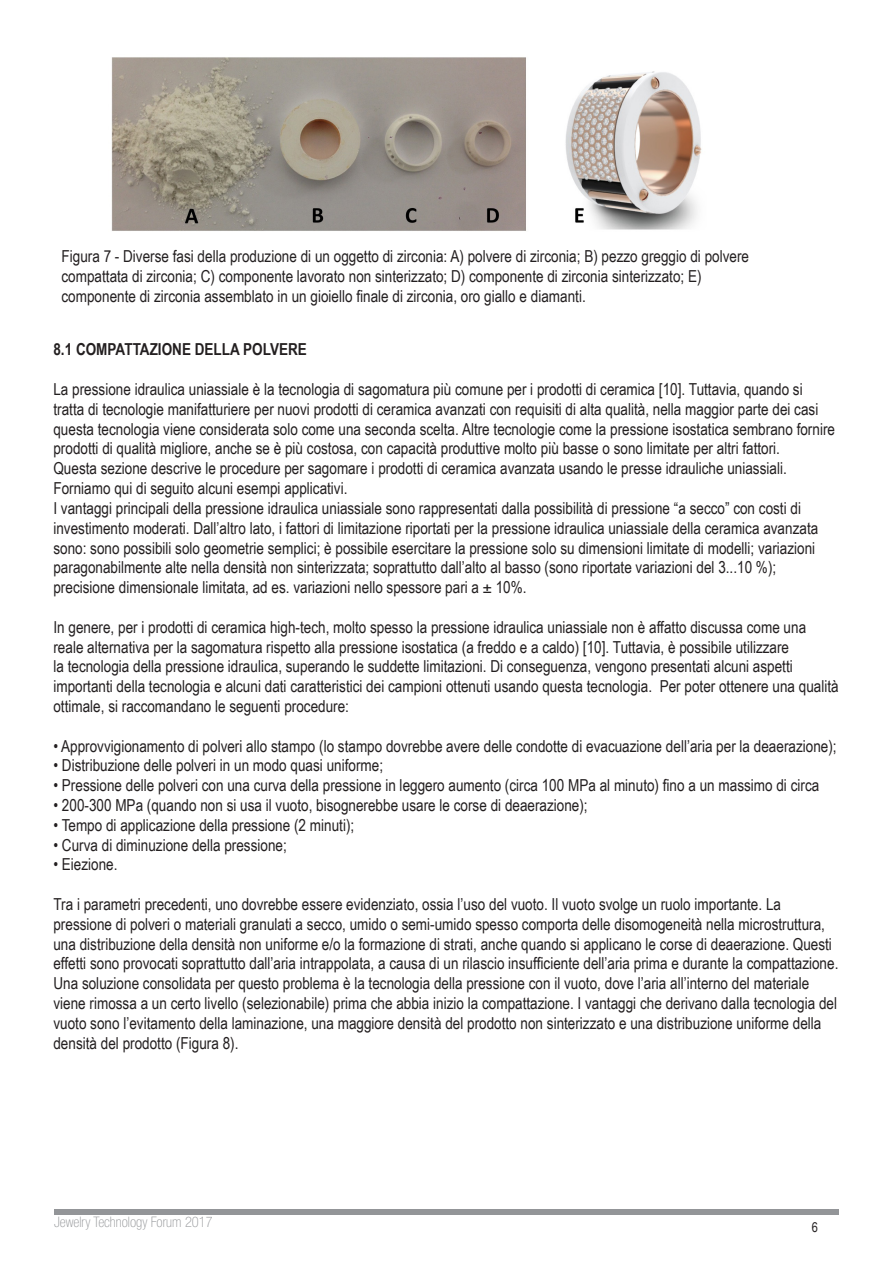
<style>
.page{position:relative;width:893px;height:1263px;background:#fff}
.page>*{position:absolute;margin:0;border:0;box-sizing:border-box;transform-origin:0 0}
.t1{font:16.5px/19.8px "Arial Narrow";color:#231f20}
.t2{font:700 16.5px "Arial Narrow";color:#231f20}
.t3{font:100 condensed 14.55px "Helvetica Neue LT Std";color:#939598}
.t4{font:13.5px "Arial Narrow";color:#231f20}
</style>
<div class="page">
<hr style="left:54px;top:1209px;width:785px;height:3px;background:#939598">
<hr style="left:54px;top:1213px;width:785px;height:1px;background:#939598">
<img style="left:111px;top:57px;width:591px;height:174px">
<p class="t1" style="left:62px;top:246px;width:689px">Figura 7 - Diverse fasi della produzione di un oggetto di zirconia: A) polvere di zirconia; B) pezzo greggio di polvere compattata di zirconia; C) componente lavorato non sinterizzato; D) componente di zirconia sinterizzato; E) componente di zirconia assemblato in un gioiello finale di zirconia, oro giallo e diamanti.</p>
<p class="t2" style="left:53px;top:337px;width:255px">8.1 COMPATTAZIONE DELLA POLVERE</p>
<p class="t1" style="left:53px;top:379px;width:783px">La pressione idraulica uniassiale è la tecnologia di sagomatura più comune per i prodotti di ceramica [10]. Tuttavia, quando si tratta di tecnologie manifatturiere per nuovi prodotti di ceramica avanzati con requisiti di alta qualità, nella maggior parte dei casi questa tecnologia viene considerata solo come una seconda scelta. Altre tecnologie come la pressione isostatica sembrano fornire prodotti di qualità migliore, anche se è più costosa, con capacità produttive molto più basse o sono limitate per altri fattori.</p>
<p class="t1" style="left:53px;top:458px;width:735px">Questa sezione descrive le procedure per sagomare i prodotti di ceramica avanzata usando le presse idrauliche uniassiali.<br>Forniamo qui di seguito alcuni esempi applicativi.</p>
<p class="t1" style="left:53px;top:498px;width:766px">I vantaggi principali della pressione idraulica uniassiale sono rappresentati dalla possibilità di pressione “a secco” con costi di investimento moderati. Dall’altro lato, i fattori di limitazione riportati per la pressione idraulica uniassiale della ceramica avanzata sono: sono possibili solo geometrie semplici; è possibile esercitare la pressione solo su dimensioni limitate di modelli; variazioni paragonabilmente alte nella densità non sinterizzata; soprattutto dall’alto al basso (sono riportate variazioni del 3...10 %); precisione dimensionale limitata, ad es. variazioni nello spessore pari a ± 10%.</p>
<p class="t1" style="left:53px;top:616px;width:787px">In genere, per i prodotti di ceramica high-tech, molto spesso la pressione idraulica uniassiale non è affatto discussa come una reale alternativa per la sagomatura rispetto alla pressione isostatica (a freddo e a caldo) [10]. Tuttavia, è possibile utilizzare<br>la tecnologia della pressione idraulica, superando le suddette limitazioni. Di conseguenza, vengono presentati alcuni aspetti importanti della tecnologia e alcuni dati caratteristici dei campioni ottenuti usando questa tecnologia. Per poter ottenere una qualità ottimale, si raccomandano le seguenti procedure:</p>
<p class="t1" style="left:53px;top:735px;width:785px">• Approvvigionamento di polveri allo stampo (lo stampo dovrebbe avere delle condotte di evacuazione dell’aria per la deaerazione);</p>
<p class="t1" style="left:53px;top:755px;width:331px">• Distribuzione delle polveri in un modo quasi uniforme;</p>
<p class="t1" style="left:53px;top:775px;width:767px">• Pressione delle polveri con una curva della pressione in leggero aumento (circa 100 MPa al minuto) fino a un massimo di circa</p>
<p class="t1" style="left:53px;top:795px;width:536px">• 200-300 MPa (quando non si usa il vuoto, bisognerebbe usare le corse di deaerazione);</p>
<p class="t1" style="left:53px;top:814px;width:302px">• Tempo di applicazione della pressione (2 minuti);</p>
<p class="t1" style="left:53px;top:834px;width:235px">• Curva di diminuzione della pressione;</p>
<p class="t1" style="left:53px;top:854px;width:66px">• Eiezione.</p>
<p class="t1" style="left:53px;top:894px;width:786px">Tra i parametri precedenti, uno dovrebbe essere evidenziato, ossia l’uso del vuoto. Il vuoto svolge un ruolo importante. La pressione di polveri o materiali granulati a secco, umido o semi-umido spesso comporta delle disomogeneità nella microstruttura, una distribuzione della densità non uniforme e/o la formazione di strati, anche quando si applicano le corse di deaerazione. Questi effetti sono provocati soprattutto dall’aria intrappolata, a causa di un rilascio insufficiente dell’aria prima e durante la compattazione.<br>Una soluzione consolidata per questo problema è la tecnologia della pressione con il vuoto, dove l’aria all’interno del materiale viene rimossa a un certo livello (selezionabile) prima che abbia inizio la compattazione. I vantaggi che derivano dalla tecnologia del vuoto sono l’evitamento della laminazione, una maggiore densità del prodotto non sinterizzato e una distribuzione uniforme della densità del prodotto (Figura 8).</p>
<p class="t3" style="left:54px;top:1214px;width:160px">Jewelry Technology Forum 2017</p>
<p class="t4" style="left:812px;top:1217px;width:8px">6</p>
</div>
